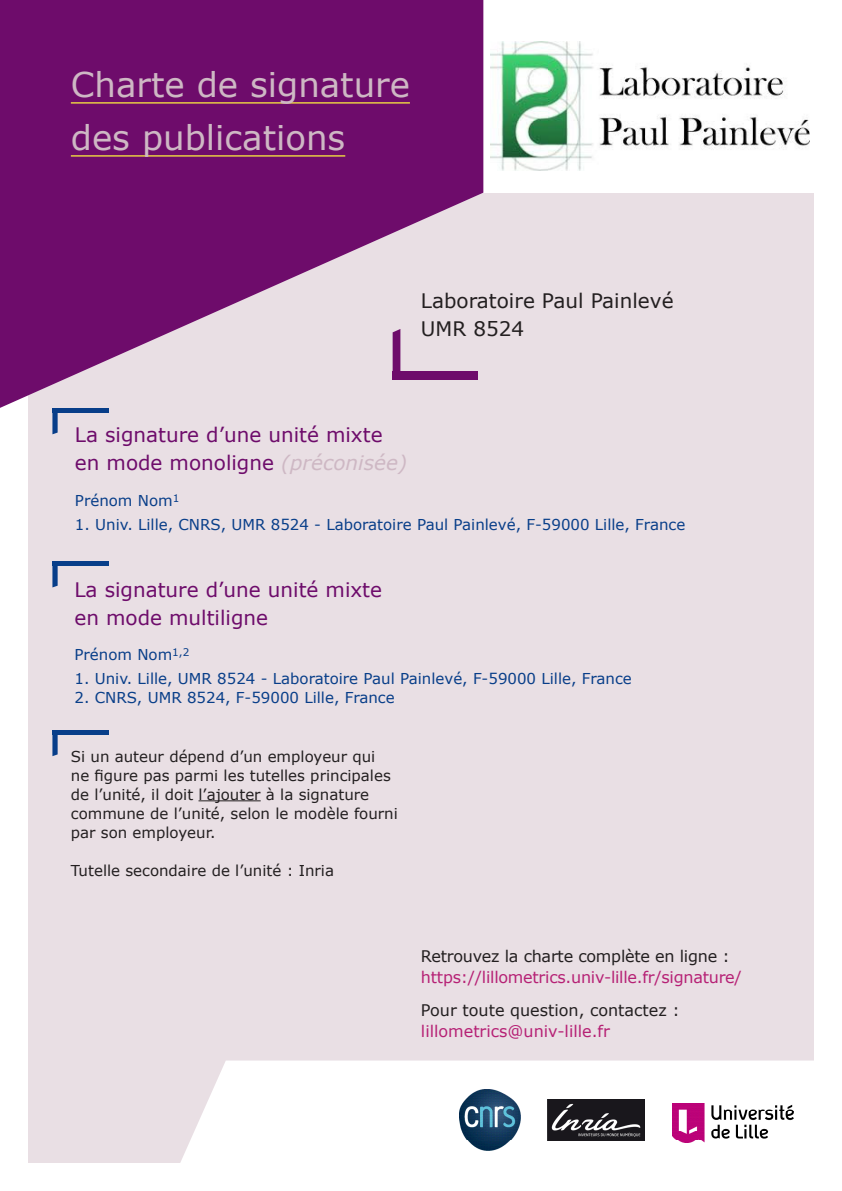
<style>
.page{position:relative;width:842px;height:1191px;background:#fff}
.page>*{position:absolute;margin:0;border:0;box-sizing:border-box;transform-origin:0 0}
.t1{font:34px/53px "Verdana";color:#ceb8c4}
.t2{font:20px/28px "Verdana";color:#6e0c6b}
.t3{font:20px/28px "Verdana";color:#231f20}
.t4{font:16px/21px "Verdana";letter-spacing:-.015em;color:#b62175}
.t5{font:16px/21px "Verdana";color:#231f20}
.t6{font:15px/19px "Verdana";color:#231f20}
.t7{font:15px "Verdana";color:#083e89}
.s1{font-style:italic;color:#ceb8c4}
.s2{color:#231f20}
.s3{color:#b62175}
</style>
<div class="page">
<div style="left:28px;top:28px;width:786px;height:1134px;background:#e9dfe4"></div>
<div style="left:483px;top:0;width:359px;height:193px;background:#fff"></div>
<svg style="left:0;top:0;width:483px;height:408px;fill:#6e0c6b"></svg>
<img style="left:490px;top:41px;width:319px;height:129px">
<hr style="left:198px;top:800px;width:63px;height:1px;background:#231f20">
<svg style="left:168px;top:1060px;width:646px;height:103px;background:#fcfbfc"></svg>
<img style="left:673px;top:1104px;width:120px;height:38px">
<img style="left:459px;top:1089px;width:62px;height:61px">
<img style="left:547px;top:1099px;width:98px;height:41px">
<hr style="left:71px;top:102px;width:339px;height:1px;background:#fff33c">
<hr style="left:71px;top:155px;width:274px;height:1px;background:#fff33c">
<svg style="left:393px;top:329px;width:7px;height:42px"></svg>
<div style="left:393px;top:371px;width:85px;height:9px;background:#6e0c6b"></div>
<svg style="left:52px;top:413px;width:6px;height:22px"></svg>
<div style="left:52px;top:408px;width:57px;height:5px;background:#083e89"></div>
<svg style="left:52px;top:566px;width:6px;height:22px"></svg>
<div style="left:52px;top:561px;width:57px;height:5px;background:#083e89"></div>
<svg style="left:52px;top:734px;width:6px;height:22px"></svg>
<hr style="left:52px;top:730px;width:57px;height:4px;background:#083e89">
<p class="t1" style="left:71px;top:58px;width:341px">Charte de signature des publications</p>
<p class="t3" style="left:421px;top:287px;width:254px">Laboratoire Paul Painlevé<br>UMR 8524</p>
<p class="t2" style="left:75px;top:421px;width:334px">La signature d’une unité mixte en mode monoligne <span class="s1">(préconisée)</span></p>
<p class="t7" style="left:75px;top:490px;width:106px">Prénom Nom<sup>1</sup></p>
<p class="t7" style="left:75px;top:514px;width:612px">1. Univ. Lille, CNRS, UMR 8524 - Laboratoire Paul Painlevé, F-59000 Lille, France</p>
<p class="t2" style="left:74px;top:575px;width:309px">La signature d’une unité mixte en mode multiligne</p>
<p class="t7" style="left:74px;top:644px;width:116px">Prénom Nom<sup>1,2</sup></p>
<p class="t7" style="left:74px;top:668px;width:559px">1. Univ. Lille, UMR 8524 - Laboratoire Paul Painlevé, F-59000 Lille, France</p>
<p class="t7" style="left:74px;top:687px;width:322px">2. CNRS, UMR 8524, F-59000 Lille, France</p>
<p class="t6" style="left:71px;top:746px;width:329px">Si un auteur dépend d’un employeur qui<br>ne figure pas parmi les tutelles principales de l’unité, il doit l’ajouter à la signature commune de l’unité, selon le modèle fourni par son employeur.</p>
<p class="t6" style="left:71px;top:860px;width:265px">Tutelle secondaire de l’unité : Inria</p>
<p class="t4" style="left:421px;top:945px;width:322px"><span class="s2">Retrouvez la charte complète en ligne : </span>https://lillometrics.univ-lille.fr/signature/</p>
<p class="t5" style="left:421px;top:999px;width:260px">Pour toute question, contactez : <span class="s3">lillometrics@univ-lille.fr</span></p>
</div>
